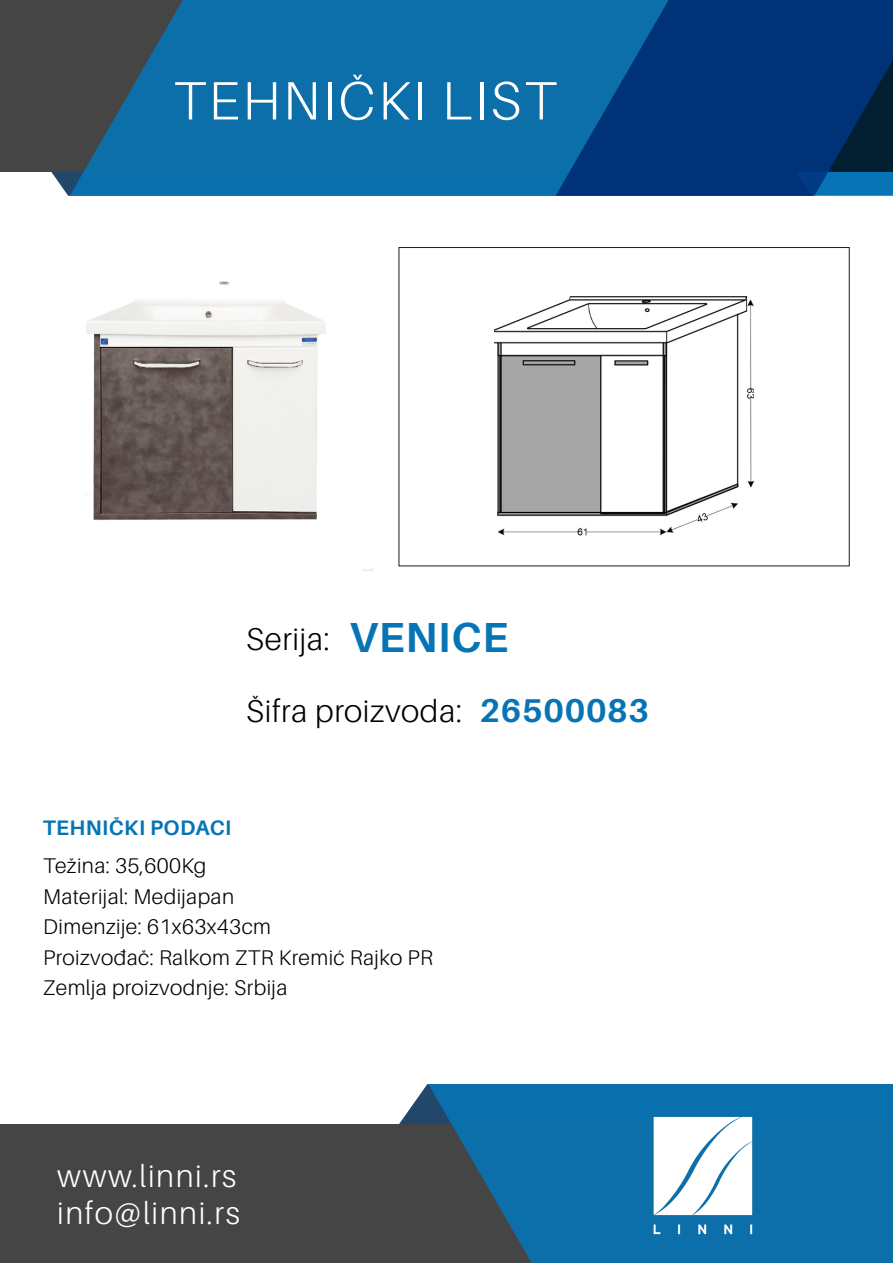
<style>
.page{position:relative;width:893px;height:1263px;background:#fff}
.page>*{position:absolute;margin:0;border:0;box-sizing:border-box;transform-origin:0 0}
.t1{font:300 54px "Aileron";letter-spacing:.05em;color:#fff}
.t2{font:700 42px "Aileron";letter-spacing:.02em;color:#0774b5}
.t3{font:700 33px "Aileron";letter-spacing:.02em;color:#0774b5}
.t4{font:300 31.5px/37.8px "Aileron";letter-spacing:.05em;color:#fff}
.t5{font:300 31.5px "Aileron";letter-spacing:.02em;color:#000}
.t6{font:300 21.3px/30.5px "Aileron";letter-spacing:.02em;color:#000}
.t7{font:700 21px "Aileron";letter-spacing:.02em;color:#0774b5}
</style>
<div class="page">
<svg style="left:294px;top:1084px;width:134px;height:41px"></svg>
<div style="left:0;top:1125px;width:893px;height:138px;background:#454545"></div>
<svg style="left:428px;top:1084px;width:465px;height:179px;fill:#0d6fa9"></svg>
<div style="left:0;top:0;width:893px;height:172px;background:#454545"></div>
<svg style="left:70px;top:0;width:486px;height:196px;background:#136a9d"></svg>
<svg style="left:556px;top:0;width:337px;height:196px;background:#023c7d"></svg>
<img style="left:614px;top:1084px;width:179px;height:179px">
<img style="left:85px;top:247px;width:326px;height:323px">
<img style="left:411px;top:296px;width:425px;height:271px">
<div style="left:399px;top:247px;width:451px;height:319px;border:1px solid #231916"></div>
<h1 class="t1" style="left:173px;top:71px;width:385px">TEHNIČKI LIST</h1>
<h2 class="t2" style="left:349px;top:613px;width:161px">VENICE</h2>
<h3 class="t5" style="left:246px;top:622px;width:85px">Serija:</h3>
<h3 class="t5" style="left:246px;top:694px;width:218px">Šifra proizvoda:</h3>
<h3 class="t3" style="left:480px;top:692px;width:171px">26500083</h3>
<p class="t7" style="left:43px;top:816px;width:190px">TEHNIČKI PODACI</p>
<p class="t6" style="left:43px;top:851px;width:391px">Težina: 35,600Kg<br>Materijal: Medijapan<br>Dimenzije: 61x63x43cm<br>Proizvođač: Ralkom ZTR Kremić Rajko PR<br>Zemlja proizvodnje: Srbija</p>
<h3 class="t4" style="left:57px;top:1157px;width:184px">www.linni.rs info@linni.rs</h3>
</div>
